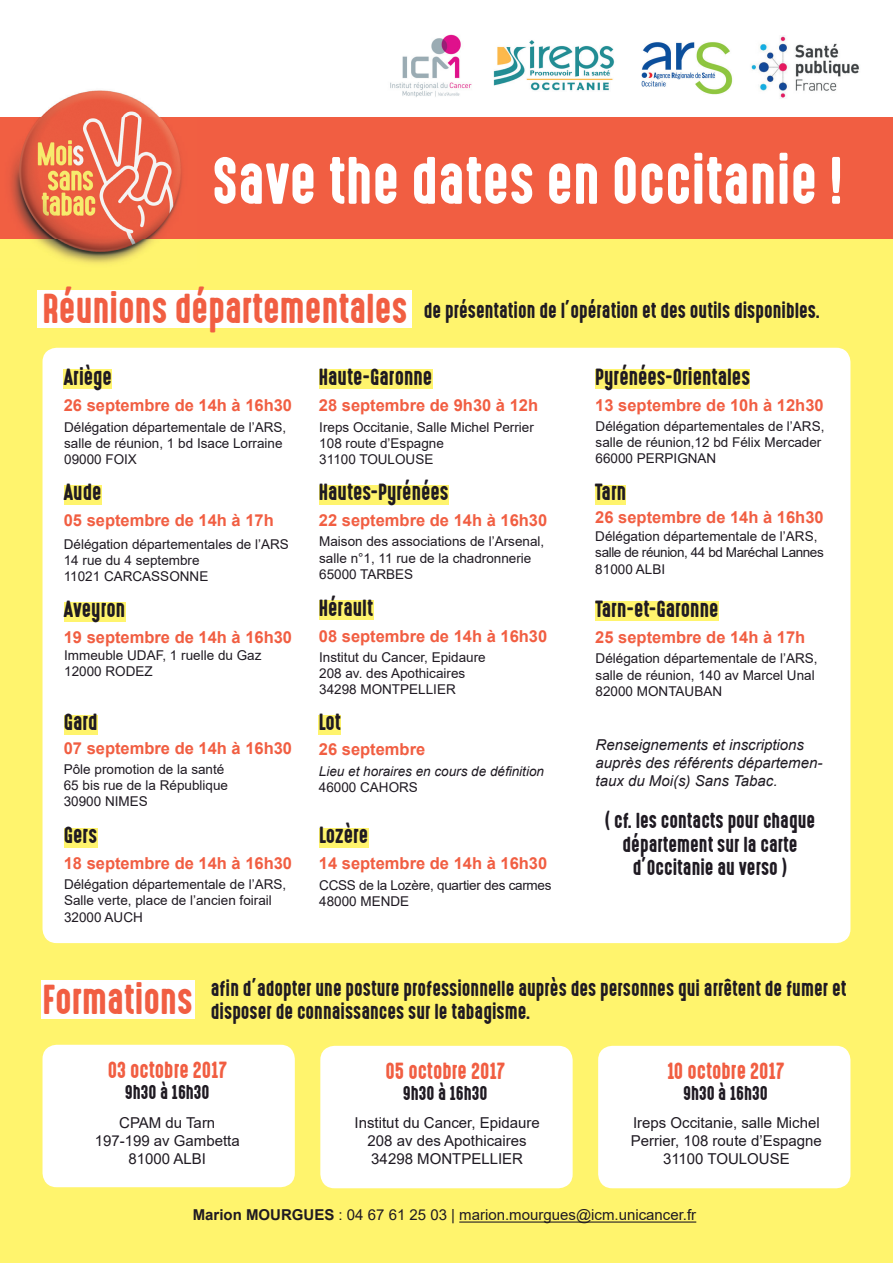
<style>
.page{position:relative;width:893px;height:1263px;background:#fff}
.page>*{position:absolute;margin:0;border:0;box-sizing:border-box;transform-origin:0 0}
.t1{font:60px "High Voltage";color:#fff}
.t2{font:37.5px "High Voltage";color:#f15e42}
.t3{font:21px "High Voltage";color:#1f1a22}
.t4{font:21px "High Voltage";color:#f15e42}
.t5{font:19.5px/23.4px "High Voltage";color:#1f1a22}
.t6{font:18px "High Voltage";color:#1f1a22}
.t7{font:700 16.5px "Arial";color:#f15e42}
.t8{font:15px/18px "Arial";color:#1f1a22;text-align:center}
.t9{font:italic 15px/18px "Arial";color:#1f1a22}
.t10{font:13.5px/16.2px "Arial";color:#1f1a22}
.t11{font:13.5px/16.2px "Arial";letter-spacing:-.02em;color:#1f1a22}
.t12{font:italic 13.5px "Arial";color:#1f1a22}
.s1{font-weight:700}
</style>
<div class="page">
<div style="left:0;top:160px;width:893px;height:1103px;background:#fff46d"></div>
<div style="left:43px;top:348px;width:807px;height:595px;background:#fff;border-radius:14px"></div>
<div style="left:0;top:117px;width:893px;height:122px;background:#f15e42"></div>
<div style="left:320px;top:1046px;width:253px;height:142px;background:#fff;border-radius:14px"></div>
<div style="left:598px;top:1046px;width:252px;height:142px;background:#fff;border-radius:14px"></div>
<div style="left:38px;top:290px;width:374px;height:37px;background:#fff"></div>
<div style="left:41px;top:980px;width:154px;height:39px;background:#fff"></div>
<div style="left:319px;top:370px;width:113px;height:19px;background:#fff46d"></div>
<div style="left:319px;top:715px;width:22px;height:19px;background:#fff46d"></div>
<div style="left:595px;top:485px;width:31px;height:19px;background:#fff46d"></div>
<div style="left:319px;top:828px;width:49px;height:19px;background:#fff46d"></div>
<div style="left:595px;top:602px;width:124px;height:19px;background:#fff46d"></div>
<div style="left:319px;top:485px;width:130px;height:20px;background:#fff46d"></div>
<div style="left:319px;top:601px;width:54px;height:19px;background:#fff46d"></div>
<div style="left:595px;top:370px;width:155px;height:19px;background:#fff46d"></div>
<div style="left:64px;top:370px;width:48px;height:19px;background:#fff46d"></div>
<div style="left:64px;top:715px;width:34px;height:19px;background:#fff46d"></div>
<div style="left:64px;top:485px;width:38px;height:20px;background:#fff46d"></div>
<div style="left:64px;top:602px;width:61px;height:19px;background:#fff46d"></div>
<hr style="left:459px;top:1221px;width:237px;height:1px;background:#1f1a22">
<div style="left:43px;top:1045px;width:252px;height:142px;background:#fff;border-radius:14px"></div>
<div style="left:64px;top:828px;width:33px;height:19px;background:#fff46d"></div>
<img style="left:10px;top:90px;width:172px;height:174px">
<img style="left:390px;top:34px;width:82px;height:63px">
<img style="left:493px;top:40px;width:122px;height:51px">
<img style="left:641px;top:42px;width:92px;height:53px">
<img style="left:751px;top:36px;width:109px;height:63px">
<h1 class="t1" style="left:212px;top:148px;width:633px">Save the dates en Occitanie !</h1>
<h2 class="t2" style="left:43px;top:288px;width:366px">Réunions départementales</h2>
<h3 class="t5" style="left:424px;top:299px;width:398px">de présentation de l’opération et des outils disponibles.</h3>
<h3 class="t3" style="left:64px;top:365px;width:50px">Ariège</h3>
<p class="t7" style="left:64px;top:393px;width:230px">26 septembre de 14h à 16h30</p>
<p class="t10" style="left:64px;top:419px;width:224px">Délégation départementale de l’ARS, salle de réunion, 1 bd Isace Lorraine<br>09000 FOIX</p>
<p class="t10" style="left:319px;top:419px;width:216px">Ireps Occitanie, Salle Michel Perrier<br>108 route d’Espagne<br>31100 TOULOUSE</p>
<h3 class="t3" style="left:319px;top:365px;width:115px">Haute-Garonne</h3>
<p class="t7" style="left:319px;top:393px;width:221px">28 septembre de 9h30 à 12h</p>
<h3 class="t3" style="left:64px;top:481px;width:39px">Aude</h3>
<p class="t7" style="left:64px;top:509px;width:212px">05 septembre de 14h à 17h</p>
<p class="t10" style="left:64px;top:536px;width:227px">Délégation départementales de l’ARS<br>14 rue du 4 septembre<br>11021 CARCASSONNE</p>
<h3 class="t3" style="left:64px;top:598px;width:63px">Aveyron</h3>
<p class="t7" style="left:64px;top:626px;width:230px">19 septembre de 14h à 16h30</p>
<p class="t10" style="left:64px;top:647px;width:199px">Immeuble UDAF, 1 ruelle du Gaz<br>12000 RODEZ</p>
<h3 class="t3" style="left:319px;top:481px;width:131px">Hautes-Pyrénées</h3>
<p class="t7" style="left:319px;top:509px;width:230px">22 septembre de 14h à 16h30</p>
<p class="t10" style="left:319px;top:533px;width:227px">Maison des associations de l’Arsenal, salle n°1, 11 rue de la chadronnerie<br>65000 TARBES</p>
<h3 class="t3" style="left:319px;top:596px;width:56px">Hérault</h3>
<p class="t7" style="left:319px;top:624px;width:230px">08 septembre de 14h à 16h30</p>
<p class="t10" style="left:319px;top:649px;width:168px">Institut du Cancer, Epidaure<br>208 av. des Apothicaires<br>34298 MONTPELLIER</p>
<h3 class="t3" style="left:64px;top:711px;width:35px">Gard</h3>
<p class="t7" style="left:64px;top:736px;width:230px">07 septembre de 14h à 16h30</p>
<p class="t10" style="left:64px;top:761px;width:166px">Pôle promotion de la santé<br>65 bis rue de la République<br>30900 NIMES</p>
<p class="t12" style="left:319px;top:762px;width:227px">Lieu et horaires en cours de définition</p>
<h3 class="t3" style="left:319px;top:711px;width:24px">Lot</h3>
<p class="t7" style="left:319px;top:738px;width:108px">26 septembre</p>
<p class="t10" style="left:319px;top:779px;width:101px">46000 CAHORS</p>
<h3 class="t3" style="left:64px;top:823px;width:35px">Gers</h3>
<p class="t7" style="left:64px;top:851px;width:230px">18 septembre de 14h à 16h30</p>
<p class="t10" style="left:64px;top:876px;width:224px">Délégation départementale de l’ARS,<br>Salle verte, place de l’ancien foirail<br>32000 AUCH</p>
<h3 class="t3" style="left:319px;top:823px;width:51px">Lozère</h3>
<p class="t7" style="left:319px;top:851px;width:230px">14 septembre de 14h à 16h30</p>
<p class="t11" style="left:319px;top:877px;width:234px">CCSS de la Lozère, quartier des carmes<br>48000 MENDE</p>
<h3 class="t3" style="left:595px;top:365px;width:156px">Pyrénées-Orientales</h3>
<p class="t7" style="left:595px;top:393px;width:230px">13 septembre de 10h à 12h30</p>
<p class="t10" style="left:596px;top:418px;width:230px">Délégation départementales de l’ARS, salle de réunion,12 bd Félix Mercader<br>66000 PERPIGNAN</p>
<h3 class="t3" style="left:595px;top:480px;width:32px">Tarn</h3>
<p class="t7" style="left:595px;top:506px;width:230px">26 septembre de 14h à 16h30</p>
<p class="t10" style="left:595px;top:528px;width:230px">Délégation départementale de l’ARS, salle de réunion, 44 bd Maréchal Lannes<br>81000 ALBI</p>
<h3 class="t3" style="left:595px;top:597px;width:124px">Tarn-et-Garonne</h3>
<p class="t7" style="left:595px;top:625px;width:212px">25 septembre de 14h à 17h</p>
<p class="t10" style="left:596px;top:650px;width:224px">Délégation départementale de l’ARS, salle de réunion, 140 av Marcel Unal<br>82000 MONTAUBAN</p>
<p class="t9" style="left:596px;top:736px;width:228px">Renseignements et inscriptions auprès des référents départemen&shy;taux du Moi(s) Sans Tabac.</p>
<h3 class="t5" style="left:605px;top:810px;width:212px;text-align:center">( cf. les contacts pour chaque département sur la carte d’Occitanie au verso )</h3>
<h2 class="t2" style="left:43px;top:979px;width:152px">Formations</h2>
<h3 class="t5" style="left:211px;top:977px;width:637px">afin d’adopter une posture professionnelle auprès des personnes qui arrêtent de fumer et disposer de connaissances sur le tabagisme.</h3>
<h3 class="t4" style="left:108px;top:1058px;width:120px">03 octobre 2017</h3>
<h3 class="t6" style="left:125px;top:1082px;width:86px">9h30 à 16h30</h3>
<p class="t8" style="left:95px;top:1113px;width:147px">CPAM du Tarn<br>197-199 av Gambetta<br>81000 ALBI</p>
<h3 class="t4" style="left:386px;top:1059px;width:121px">05 octobre 2017</h3>
<h3 class="t6" style="left:403px;top:1084px;width:86px">9h30 à 16h30</h3>
<h3 class="t4" style="left:667px;top:1059px;width:118px">10 octobre 2017</h3>
<h3 class="t6" style="left:683px;top:1084px;width:86px">9h30 à 16h30</h3>
<p class="t8" style="left:355px;top:1113px;width:187px">Institut du Cancer, Epidaure<br>208 av des Apothicaires<br>34298 MONTPELLIER</p>
<p class="t8" style="left:631px;top:1113px;width:192px">Ireps Occitanie, salle Michel<br>Perrier, 108 route d’Espagne<br>31100 TOULOUSE</p>
<p class="t8" style="left:193px;top:1206px;width:505px"><span class="s1">Marion MOURGUES</span> : 04 67 61 25 03 | marion.mourgues@icm.unicancer.fr</p>
</div>
